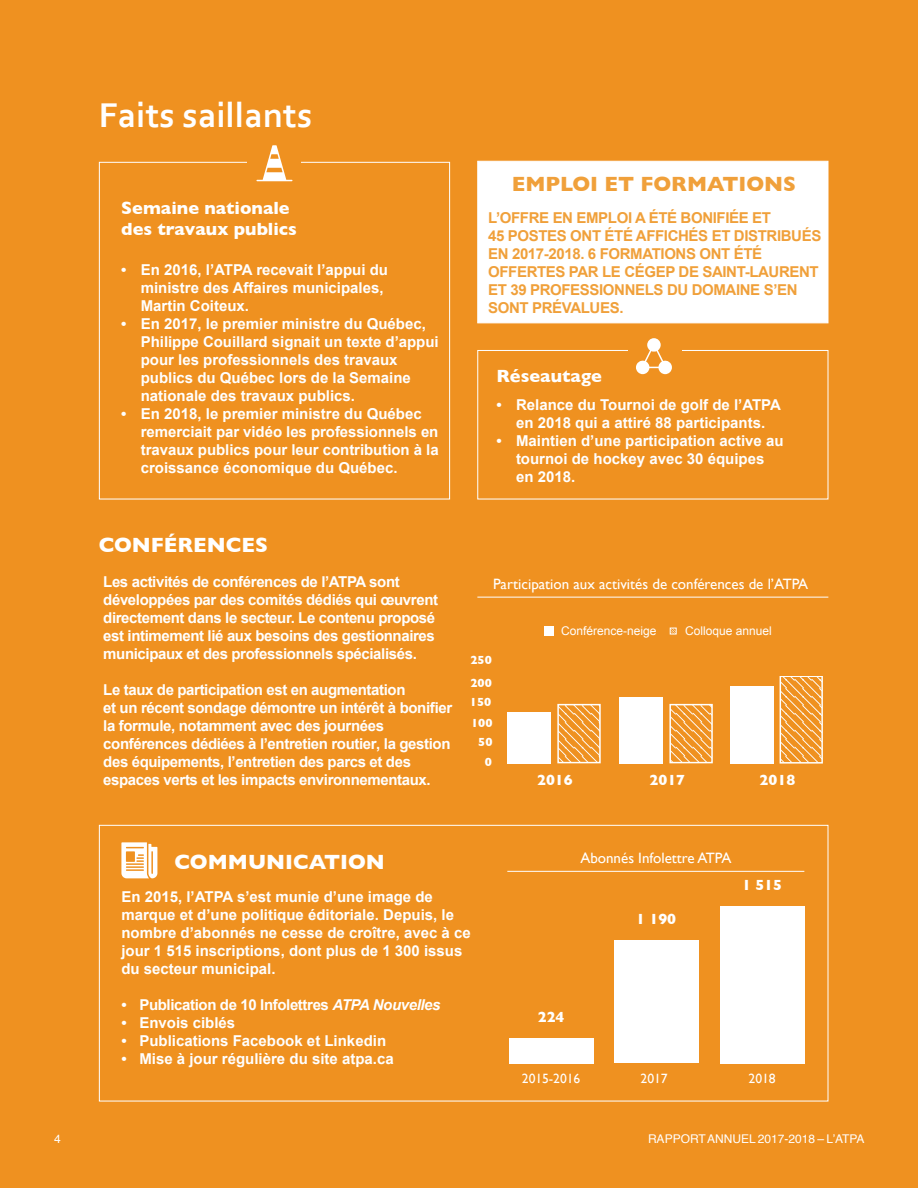
<style>
.page{position:relative;width:918px;height:1188px;background:#ef9120}
.page>*{position:absolute;margin:0;border:0;box-sizing:border-box;transform-origin:0 0}
.t1{font:700 36px "Corbel";letter-spacing:.005em;color:#fff}
.t2{font:700 21px "Gill Sans";color:#fff}
.t3{font:700 21px "Gill Sans";color:#f0a03a}
.t4{font:700 18px/21.6px "Gill Sans";color:#fff}
.t5{font:700 15px/18px "Arial";color:#fff}
.t6{font:700 15px/18px "Arial";letter-spacing:-.025em;color:#fff}
.t7{font:700 15px/18px "Arial";letter-spacing:-.025em;color:#f0a03a}
.t8{font:15px "Gill Sans";color:#fff}
.t9{font:700 15px "Gill Sans";color:#fff}
.t10{font:13.5px "Gill Sans";letter-spacing:-.01em;color:#fff}
.t11{font:12px "Helvetica";color:#fff}
.t12{font:12px "Arial";color:#fff}
.t13{font:700 12px "Gill Sans";color:#fff}
.s1{font-style:italic}
</style>
<div class="page">
<div style="left:477px;top:161px;width:351px;height:162px;background:#fff;border:1px solid #fff"></div>
<div style="left:99px;top:162px;width:351px;height:337px;border:1px solid #fff"></div>
<div style="left:247px;top:129px;width:54px;height:54px;background:#ef9120"></div>
<svg style="left:256px;top:145px;width:36px;height:36px"></svg>
<div style="left:477px;top:350px;width:351px;height:149px;border:1px solid #fff"></div>
<div style="left:628px;top:339px;width:54px;height:54px;background:#ef9120"></div>
<svg style="left:636px;top:338px;width:36px;height:36px"></svg>
<hr style="left:507px;top:871px;width:297px;height:1px;background:#fff">
<div style="left:509px;top:1038px;width:84px;height:25px;background:#fff"></div>
<div style="left:614px;top:941px;width:84px;height:122px;background:#fff"></div>
<div style="left:720px;top:906px;width:84px;height:157px;background:#fff"></div>
<svg style="left:121px;top:842px;width:36px;height:36px"></svg>
<hr style="left:477px;top:597px;width:351px;height:1px;background:#fff">
<div style="left:508px;top:712px;width:43px;height:52px;background:#fff"></div>
<svg style="left:560px;top:707px;width:38px;height:53px"></svg>
<div style="left:557px;top:704px;width:44px;height:59px;border:2px solid #fff"></div>
<div style="left:620px;top:697px;width:43px;height:67px;background:#fff"></div>
<svg style="left:672px;top:707px;width:38px;height:53px"></svg>
<div style="left:669px;top:704px;width:44px;height:59px;border:2px solid #fff"></div>
<div style="left:730px;top:686px;width:43px;height:78px;background:#fff"></div>
<svg style="left:783px;top:679px;width:37px;height:82px"></svg>
<div style="left:780px;top:676px;width:43px;height:88px;border:2px solid #fff"></div>
<div style="left:545px;top:627px;width:9px;height:9px;background:#fff"></div>
<div style="left:670px;top:628px;width:7px;height:6px;border:1px solid #fff"></div>
<h1 class="t1" style="left:99px;top:93px;width:215px">Faits saillants</h1>
<p class="t4" style="left:121px;top:197px;width:177px">Semaine nationale des travaux publics</p>
<p class="t5" style="left:141px;top:261px;width:249px;text-indent:-20px">• En 2016, l’ATPA recevait l’appui du ministre des Affaires municipales,<br>Martin Coiteux.</p>
<p class="t5" style="left:121px;top:315px;width:306px">• En 2017, le premier ministre du Québec,</p>
<p class="t5" style="left:121px;top:333px;width:319px">Philippe Couillard signait un texte d’appui</p>
<p class="t5" style="left:141px;top:351px;width:258px">pour les professionnels des travaux</p>
<p class="t5" style="left:141px;top:369px;width:272px">publics du Québec lors de la Semaine</p>
<p class="t5" style="left:141px;top:387px;width:216px">nationale des travaux publics.</p>
<p class="t5" style="left:141px;top:405px;width:299px;text-indent:-20px">• En 2018, le premier ministre du Québec remerciait par vidéo les professionnels en travaux publics pour leur contribution à la croissance économique du Québec.</p>
<h2 class="t3" style="left:512px;top:167px;width:286px">Em ploi et formations</h2>
<p class="t7" style="left:488px;top:209px;width:34px">L’offr</p>
<p class="t7" style="left:488px;top:209px;width:335px;text-indent:51px">e en emploi a été bonifiée et<br>45 postes ont été affic hés et distribués en 2017-2018. 6 formations ont été offertes par le CÉGEP de Saint-Laurent et 39 professionnels du domaine s’en sont prévalues.</p>
<p class="t4" style="left:497px;top:365px;width:107px">Réseautage</p>
<p class="t5" style="left:497px;top:397px;width:286px;text-align:center">• Relance du Tournoi de golf de l’ATPA en 2018 qui a attiré 88 participants.</p>
<p class="t5" style="left:516px;top:433px;width:269px;text-indent:-20px">• Maintien d’une participation active au tournoi de hockey avec 30 équipes en 2018.</p>
<h2 class="t2" style="left:99px;top:528px;width:170px">conférences</h2>
<p class="t6" style="left:103px;top:573px;width:336px">Les activités de conférences de l’aTpa sont développées par des comités dédiés qui œuvrent directement dans le secteur. Le contenu proposé est intimement lié aux besoins des gestionnaires municipaux et des professionnels spécialisés.</p>
<p class="t6" style="left:103px;top:681px;width:351px">Le taux de participation est en augmentation<br>et un récent sondage démontre un intérêt à bonifier la formule, notamment avec des journées conférences dédiées à l’entretien routier, la gestion des équipements, l’entretien des parcs et des espaces verts et les impacts environnementaux.</p>
<p class="t8" style="left:493px;top:575px;width:317px">Participation aux activités de conférences de l’ATPA</p>
<p class="t13" style="left:470px;top:651px;width:23px">250</p>
<p class="t13" style="left:470px;top:673px;width:23px">200</p>
<p class="t13" style="left:470px;top:693px;width:23px">150</p>
<p class="t13" style="left:471px;top:714px;width:23px">100</p>
<p class="t13" style="left:478px;top:732px;width:16px">50</p>
<p class="t13" style="left:485px;top:752px;width:9px">0</p>
<p class="t12" style="left:561px;top:623px;width:97px">Conférence-neige</p>
<p class="t12" style="left:685px;top:623px;width:88px">Colloque annuel</p>
<p class="t9" style="left:537px;top:768px;width:37px">2016</p>
<p class="t9" style="left:650px;top:768px;width:37px">2017</p>
<p class="t9" style="left:760px;top:768px;width:37px">2018</p>
<h2 class="t2" style="left:175px;top:846px;width:212px">Comm unication</h2>
<p class="t8" style="left:580px;top:849px;width:153px">Abonnés Infolettre ATPA</p>
<p class="t5" style="left:121px;top:889px;width:98px">En 2015, l’ATPA</p>
<p class="t5" style="left:121px;top:889px;width:351px;text-indent:116px">s’est munie d’une image de marque et d’une politique éditoriale. Depuis, le nombre d’abonnés ne cesse de croître, avec à ce jour 1 515 inscriptions, dont plus de 1 300 issus du secteur municipal.</p>
<p class="t6" style="left:121px;top:997px;width:321px">• Publication de 10 Infolettres <span class="s1">ATPA Nouvelles</span></p>
<p class="t5" style="left:121px;top:1015px;width:115px">• Envois ciblés</p>
<p class="t5" style="left:121px;top:1033px;width:266px">• Publications Facebook et Linkedin</p>
<p class="t5" style="left:121px;top:1051px;width:274px">• Mise à jour régulière du site atpa.ca</p>
<p class="t9" style="left:538px;top:1005px;width:28px">224</p>
<p class="t10" style="left:522px;top:1071px;width:60px">2015-2016</p>
<p class="t9" style="left:636px;top:907px;width:42px">1 190</p>
<p class="t9" style="left:742px;top:873px;width:42px">1 515</p>
<p class="t10" style="left:641px;top:1070px;width:29px">2017</p>
<p class="t10" style="left:749px;top:1071px;width:29px">2018</p>
<p class="t11" style="left:54px;top:1130px;width:8px">4</p>
<p class="t11" style="left:648px;top:1130px;width:218px">RAPPORTANNUEL 2017-2018 – L’ATPA</p>
</div>
